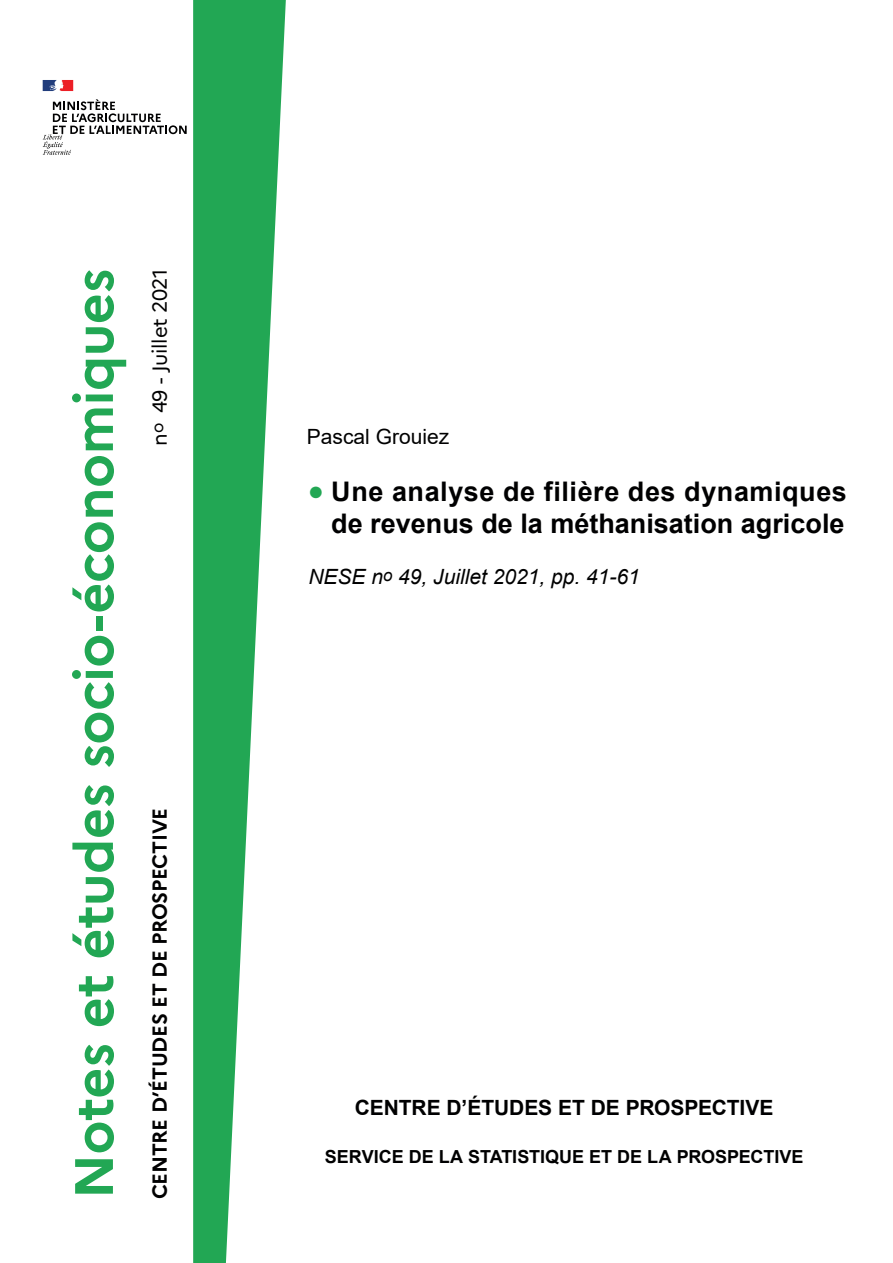
<style>
.page{position:relative;width:893px;height:1263px;background:#fff}
.page>*{position:absolute;margin:0;border:0;box-sizing:border-box;transform-origin:0 0}
.t1{font:700 54px "Marianne";letter-spacing:-.01em;color:#22a754}
.t2{font:700 27px "Arial";color:#000001}
.t3{font:700 27px "Arial";letter-spacing:.02em;color:#000001}
.t4{font:italic 21px "Arial";color:#000001}
.t5{font:700 21px "Arial";letter-spacing:-.005em;color:#000001}
.t6{font:21px "Arial";color:#000001}
.t7{font:700 20.25px "Marianne";letter-spacing:-.015em;color:#000001}
.t8{font:20.25px "Marianne";letter-spacing:-.01em;color:#000001}
.t9{font:700 18px "Arial";color:#000001}
.s1{color:#22a754}
.s2{font-size:16.8px}
</style>
<div class="page">
<svg style="left:193px;top:0;width:93px;height:1263px;fill:#22a754"></svg>
<svg style="left:43px;top:99px;width:144px;height:56px"></svg>
<svg style="left:43px;top:80px;width:30px;height:11px"></svg>
<h1 class="t1" style="left:61px;top:1199px;width:932px;rotate:-90deg">Notes et études socio-économiques</h1>
<p class="t8" style="left:147px;top:446px;width:179px;rotate:-90deg">n<sup>o</sup> 49 - Juillet 2021</p>
<p class="t7" style="left:147px;top:1199px;width:393px;rotate:-90deg">CENTRE D’ÉTUDES ET DE PROSPECTIVE</p>
<p class="t6" style="left:307px;top:422px;width:144px">Pascal Grouiez</p>
<h2 class="t3" style="left:308px;top:472px;width:540px"><span class="s1">●</span> Une analyse de filière des dynamiques</h2>
<h2 class="t2" style="left:331px;top:505px;width:515px">de revenus de la méthanisation agricole</h2>
<p class="t4" style="left:308px;top:563px;width:333px">NESE n<span class="s2">o</span> 49, Juillet 2021, pp. 41-61</p>
<p class="t5" style="left:355px;top:1093px;width:420px">CENTRE D’ÉTUDES ET DE PROSPECTIVE</p>
<p class="t9" style="left:325px;top:1144px;width:480px">SERVICE DE LA STATISTIQUE ET DE LA PROSPECTIVE</p>
</div>
